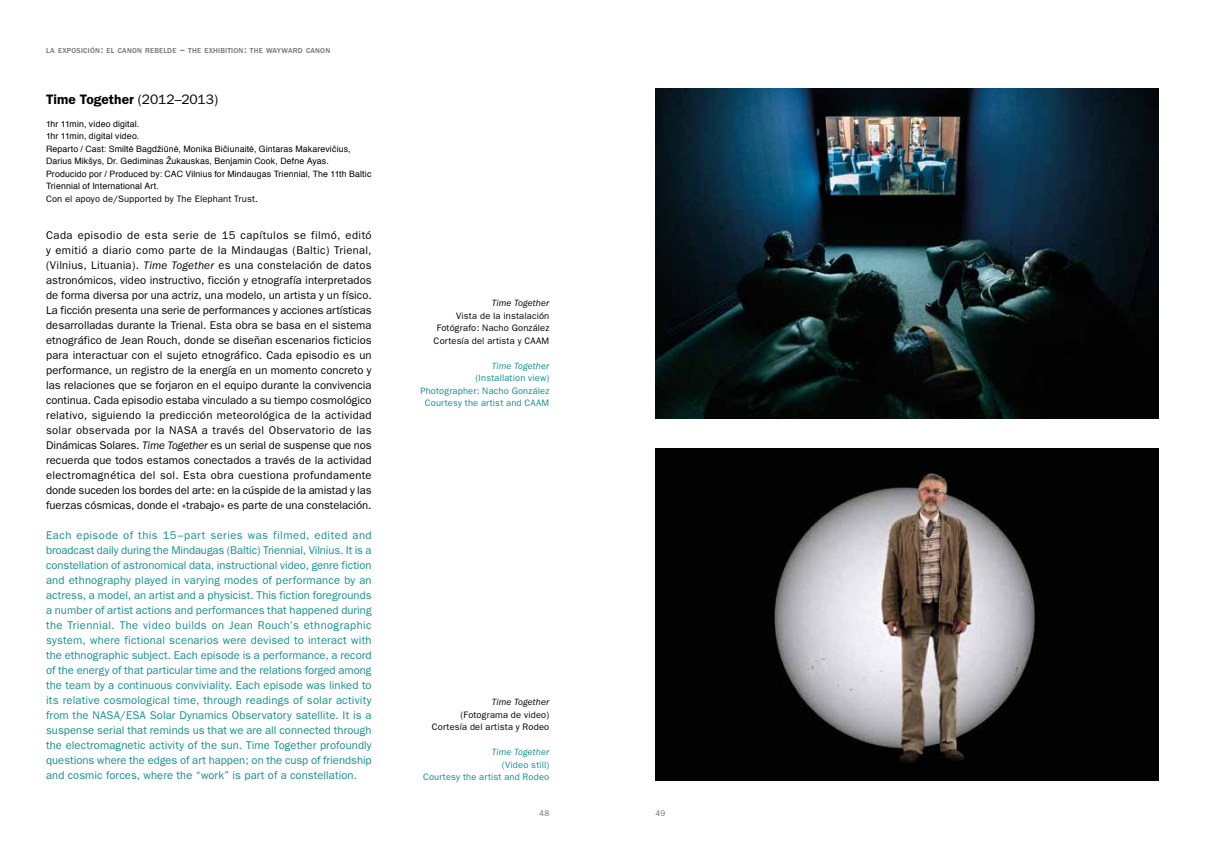
<style>
.page{position:relative;width:1205px;height:851px;background:#fff}
.page>*{position:absolute;margin:0;border:0;box-sizing:border-box;transform-origin:0 0}
.t1{font:600 13.75px "Franklin Gothic";color:#000}
.t2{font:11.25px/15px "Franklin Gothic";color:#000;text-align:justify}
.t3{font:11.25px/15px "Franklin Gothic";letter-spacing:.005em;color:#13908c;text-align:justify}
.t4{font:9.38px/12.5px "Franklin Gothic";letter-spacing:.015em;color:#000;text-align:right}
.t5{font:9.38px/12.5px "Franklin Gothic";letter-spacing:.015em;color:#13908c;text-align:right}
.t6{font:italic 9.38px "Franklin Gothic";letter-spacing:.01em;color:#000}
.t7{font:italic 9.38px "Franklin Gothic";letter-spacing:.01em;color:#13908c}
.t8{font:8.75px/12.5px "Helvetica";letter-spacing:.015em;color:#000}
.t9{font:8.12px "Franklin Gothic";color:#706f6f}
.t10{font:500 7.38px "Franklin Gothic";letter-spacing:.03em;color:#706f6f}
.s1{font-size:10.62px}
.s2{font-weight:400}
.s3{font-style:italic}
</style>
<div class="page">
<img style="left:656px;top:89px;width:503px;height:329px">
<img style="left:656px;top:449px;width:502px;height:331px">
<p class="t10" style="left:46px;top:46px;width:286px">LA EXPOSICIÓN<span class="s1">:</span> EL CANON REBELDE <span class="s1">–</span> THE EXHIBITION<span class="s1">:</span> THE WAYWARD CANON</p>
<p class="t1" style="left:46px;top:91px;width:174px">Time Together <span class="s2">(2012–2013)</span></p>
<p class="t8" style="left:46px;top:118px;width:327px">1hr 11min, video digital.<br>1hr 11min, digital video.<br>Reparto / Cast: Smiltė Bagdžiūnė, Monika Bičiunaitė, Gintaras Makarevičius, Darius Mikšys, Dr. Gediminas Žukauskas, Benjamin Cook, Defne Ayas.<br>Producido por / Produced by: CAC Vilnius for Mindaugas Triennial, The 11th Baltic Triennial of International Art.</p>
<p class="t4" style="left:46px;top:192px;width:213px">Con el apoyo de/Supported by The Elephant Trust.</p>
<p class="t2" style="left:46px;top:227px;width:327px">Cada episodio de esta serie de 15 capítulos se filmó, editó y emitió a diario como parte de la Mindaugas (Baltic) Trienal, (Vilnius, Lituania). <span class="s3">Time Together</span> es una constelación de datos astronómicos, video instructivo, ficción y etnografía interpretados de forma diversa por una actriz, una modelo, un artista y un físico.<br>La ficción presenta una serie de performances y acciones artísticas desarrolladas durante la Trienal. Esta obra se basa en el sistema etnográfico de Jean Rouch, donde se diseñan escenarios ficticios para interactuar con el sujeto etnográfico. Cada episodio es un performance, un registro de la energía en un momento concreto y las relaciones que se forjaron en el equipo durante la convivencia continua. Cada episodio estaba vinculado a su tiempo cosmológico relativo, siguiendo la predicción meteorológica de la actividad solar observada por la NASA a través del Observatorio de las Dinámicas Solares. <span class="s3">Time Together</span> es un serial de suspense que nos recuerda que todos estamos conectados a través de la actividad electromagnética del sol. Esta obra cuestiona profundamente donde suceden los bordes del arte: en la cúspide de la amistad y las fuerzas cósmicas, donde el «trabajo» es parte de una constelación.</p>
<p class="t3" style="left:46px;top:527px;width:327px">Each episode of this 15–part series was filmed, edited and broadcast daily during the Mindaugas (Baltic) Triennial, Vilnius. It is a constellation of astronomical data, instructional video, genre fiction and ethnography played in varying modes of performance by an actress, a model, an artist and a physicist. This fiction foregrounds a number of artist actions and performances that happened during the Triennial. The video builds on Jean Rouch’s ethnographic system, where fictional scenarios were devised to interact with the ethnographic subject. Each episode is a performance, a record of the energy of that particular time and the relations forged among the team by a continuous conviviality. Each episode was linked to its relative cosmological time, through readings of solar activity from the NASA/ESA Solar Dynamics Observatory satellite. It is a suspense serial that reminds us that we are all connected through the electromagnetic activity of the sun. Time Together profoundly questions where the edges of art happen; on the cusp of friendship and cosmic forces, where the “work” is part of a constellation.</p>
<p class="t6" style="left:492px;top:298px;width:59px">Time Together</p>
<p class="t4" style="left:434px;top:309px;width:117px">Vista de la instalación<br>Fotógrafo: Nacho González<br>Cortesía del artista y CAAM</p>
<p class="t7" style="left:492px;top:360px;width:59px">Time Together</p>
<p class="t5" style="left:420px;top:372px;width:130px">(Installation view)<br>Photographer: Nacho González<br>Courtesy the artist and CAAM</p>
<p class="t6" style="left:492px;top:696px;width:59px">Time Together</p>
<p class="t4" style="left:432px;top:708px;width:119px">(Fotograma de video)<br>Cortesía del artista y Rodeo</p>
<p class="t7" style="left:492px;top:746px;width:59px">Time Together</p>
<p class="t5" style="left:423px;top:758px;width:128px">(Video still)<br>Courtesy the artist and Rodeo</p>
<p class="t9" style="left:539px;top:808px;width:12px">48</p>
<p class="t9" style="left:656px;top:808px;width:11px">49</p>
</div>
